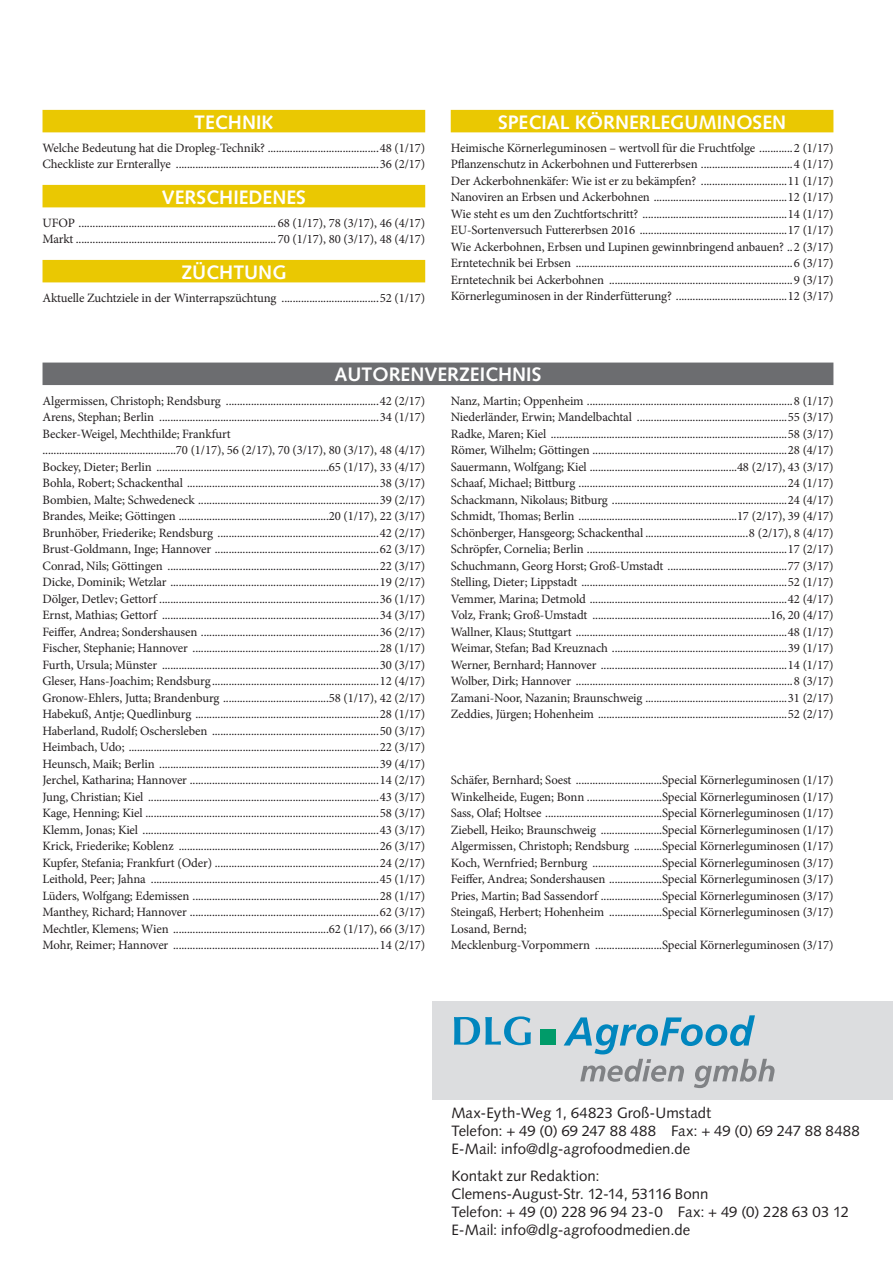
<style>
.page{position:relative;width:893px;height:1263px;background:#fff}
.page>*{position:absolute;margin:0;border:0;box-sizing:border-box;transform-origin:0 0}
.t1{font:700 19.5px "Syntax LT Std";color:#fff}
.t2{font:15px/18px "Syntax LT Std";color:#231f20}
.t3{font:12.75px/16.5px "Minion Pro";letter-spacing:-.01em;color:#231f20}
</style>
<div class="page">
<div style="left:43px;top:110px;width:382px;height:22px;background:#eac802"></div>
<div style="left:43px;top:185px;width:382px;height:22px;background:#eac802"></div>
<div style="left:43px;top:260px;width:382px;height:22px;background:#eac802"></div>
<div style="left:451px;top:110px;width:382px;height:22px;background:#eac802"></div>
<div style="left:433px;top:1001px;width:460px;height:98px;background:#dcdddf"></div>
<svg style="left:454px;top:1016px;width:77px;height:29px"></svg>
<div style="left:540px;top:1029px;width:16px;height:16px;background:#009b69"></div>
<svg style="left:564px;top:1015px;width:211px;height:73px"></svg>
<div style="left:43px;top:363px;width:790px;height:22px;background:#6c6d70"></div>
<h1 class="t1" style="left:194px;top:111px;width:81px">TECHNIK</h1>
<p class="t3" style="left:43px;top:140px;width:384px">Welche Bedeutung hat die Dropleg-Technik? ........................................48 (1/17)<br>Checkliste zur Ernterallye .........................................................................36 (2/17)</p>
<h1 class="t1" style="left:162px;top:186px;width:146px">VERSCHIEDENES</h1>
<p class="t3" style="left:43px;top:215px;width:384px">UFOP ....................................................................... 68 (1/17), 78 (3/17), 46 (4/17)<br>Markt ........................................................................ 70 (1/17), 80 (3/17), 48 (4/17)</p>
<h1 class="t1" style="left:181px;top:261px;width:107px">ZÜCHTUNG</h1>
<p class="t3" style="left:43px;top:290px;width:384px">Aktuelle Zuchtziele in der Winterrapszüchtung ...................................52 (1/17)</p>
<h1 class="t1" style="left:498px;top:111px;width:290px">SPECIAL KÖRNERLEGUMINOSEN</h1>
<p class="t3" style="left:451px;top:140px;width:384px;text-align:justify">Heimische Körnerleguminosen – wertvoll für die Fruchtfolge ............2 (1/17)<br>Pflanzenschutz in Ackerbohnen und Futtererbsen .................................4 (1/17)<br>Der Ackerbohnenkäfer: Wie ist er zu bekämpfen? ...............................11 (1/17)<br>Nanoviren an Erbsen und Ackerbohnen ................................................12 (1/17)<br>Wie steht es um den Zuchtfortschritt? ....................................................14 (1/17)<br>EU-Sortenversuch Futtererbsen 2016 .....................................................17 (1/17)<br>Wie Ackerbohnen, Erbsen und Lupinen gewinnbringend anbauen? ..2 (3/17)<br>Erntetechnik bei Erbsen ..............................................................................6 (3/17)<br>Erntetechnik bei Ackerbohnen ..................................................................9 (3/17)<br>Körnerleguminosen in der Rinderfütterung? ........................................12 (3/17)</p>
<h1 class="t1" style="left:334px;top:363px;width:208px">AUTORENVERZEICHNIS</h1>
<p class="t3" style="left:43px;top:392px;width:384px">Algermissen, Christoph; Rendsburg .......................................................42 (2/17)<br>Arens, Stephan; Berlin ...............................................................................34 (1/17)<br>Becker-Weigel, Mechthilde; Frankfurt<br>................................................70 (1/17), 56 (2/17), 70 (3/17), 80 (3/17), 48 (4/17)<br>Bockey, Dieter; Berlin ..............................................................65 (1/17), 33 (4/17)<br>Bohla, Robert; Schackenthal .....................................................................38 (3/17)<br>Bombien, Malte; Schwedeneck .................................................................39 (2/17)<br>Brandes, Meike; Göttingen ......................................................20 (1/17), 22 (3/17)<br>Brunhöber, Friederike; Rendsburg ..........................................................42 (2/17)<br>Brust-Goldmann, Inge; Hannover ...........................................................62 (3/17)<br>Conrad, Nils; Göttingen ............................................................................22 (3/17)<br>Dicke, Dominik; Wetzlar ...........................................................................19 (2/17)<br>Dölger, Detlev; Gettorf ...............................................................................36 (1/17)<br>Ernst, Mathias; Gettorf ..............................................................................34 (3/17)<br>Feiffer, Andrea; Sondershausen ................................................................36 (2/17)<br>Fischer, Stephanie; Hannover ...................................................................28 (1/17)<br>Furth, Ursula; Münster ..............................................................................30 (3/17)<br>Gleser, Hans-Joachim; Rendsburg............................................................12 (4/17)<br>Gronow-Ehlers, Jutta; Brandenburg ......................................58 (1/17), 42 (2/17)<br>Habekuß, Antje; Quedlinburg ..................................................................28 (1/17)<br>Haberland, Rudolf; Oschersleben ............................................................50 (3/17)<br>Heimbach, Udo; ..........................................................................................22 (3/17)<br>Heunsch, Maik; Berlin ...............................................................................39 (4/17)<br>Jerchel, Katharina; Hannover ....................................................................14 (2/17)<br>Jung, Christian; Kiel ...................................................................................43 (3/17)<br>Kage, Henning; Kiel ....................................................................................58 (3/17)<br>Klemm, Jonas; Kiel .....................................................................................43 (3/17)<br>Krick, Friederike; Koblenz ........................................................................26 (3/17)<br>Kupfer, Stefania; Frankfurt (Oder) ...........................................................24 (2/17)<br>Leithold, Peer; Jahna ..................................................................................45 (1/17)<br>Lüders, Wolfgang; Edemissen ...................................................................28 (1/17)<br>Manthey, Richard; Hannover ....................................................................62 (3/17)<br>Mechtler, Klemens; Wien ........................................................62 (1/17), 66 (3/17)<br>Mohr, Reimer; Hannover ..........................................................................14 (2/17)</p>
<p class="t3" style="left:451px;top:392px;width:384px;text-align:justify">Nanz, Martin; Oppenheim ..........................................................................8 (1/17)<br>Niederländer, Erwin; Mandelbachtal ......................................................55 (3/17)<br>Radke, Maren; Kiel .....................................................................................58 (3/17)<br>Römer, Wilhelm; Göttingen ......................................................................28 (4/17)<br>Sauermann, Wolfgang; Kiel .....................................................48 (2/17), 43 (3/17)<br>Schaaf, Michael; Bittburg ...........................................................................24 (1/17)<br>Schackmann, Nikolaus; Bitburg ...............................................................24 (4/17)<br>Schmidt, Thomas; Berlin .........................................................17 (2/17), 39 (4/17)<br>Schönberger, Hansgeorg; Schackenthal .....................................8 (2/17), 8 (4/17)<br>Schröpfer, Cornelia; Berlin ........................................................................17 (2/17)<br>Schuchmann, Georg Horst; Groß-Umstadt ...........................................77 (3/17)<br>Stelling, Dieter; Lippstadt ..........................................................................52 (1/17)<br>Vemmer, Marina; Detmold .......................................................................42 (4/17)<br>Volz, Frank; Groß-Umstadt ................................................................16, 20 (4/17)<br>Wallner, Klaus; Stuttgart ............................................................................48 (1/17)<br>Weimar, Stefan; Bad Kreuznach ...............................................................39 (1/17)<br>Werner, Bernhard; Hannover ...................................................................14 (1/17)<br>Wolber, Dirk; Hannover ..............................................................................8 (3/17)<br>Zamani-Noor, Nazanin; Braunschweig ...................................................31 (2/17)<br>Zeddies, Jürgen; Hohenheim ....................................................................52 (2/17)</p>
<p class="t3" style="left:451px;top:772px;width:384px">Schäfer, Bernhard; Soest ...............................Special Körnerleguminosen (1/17)<br>Winkelheide, Eugen; Bonn ...........................Special Körnerleguminosen (1/17)<br>Sass, Olaf; Holtsee ..........................................Special Körnerleguminosen (1/17)<br>Ziebell, Heiko; Braunschweig ......................Special Körnerleguminosen (1/17)<br>Algermissen, Christoph; Rendsburg ..........Special Körnerleguminosen (1/17)<br>Koch, Wernfried; Bernburg .........................Special Körnerleguminosen (3/17)<br>Feiffer, Andrea; Sondershausen ...................Special Körnerleguminosen (3/17)<br>Pries, Martin; Bad Sassendorf ......................Special Körnerleguminosen (3/17)<br>Steingaß, Herbert; Hohenheim ...................Special Körnerleguminosen (3/17)<br>Losand, Bernd;<br>Mecklenburg-Vorpommern ........................Special Körnerleguminosen (3/17)</p>
<p class="t2" style="left:451px;top:1104px;width:410px">Max-Eyth-Weg 1, 64823 Groß-Umstadt<br>Telefon: + 49 (0) 69 247 88 488 Fax: + 49 (0) 69 247 88 8488<br>E-Mail: info@dlg-agrofoodmedien.de</p>
<p class="t2" style="left:451px;top:1166px;width:399px">Kontakt zur Redaktion:<br>Clemens-August-Str. 12-14, 53116 Bonn<br>Telefon: + 49 (0) 228 96 94 23-0 Fax: + 49 (0) 228 63 03 12<br>E-Mail: info@dlg-agrofoodmedien.de</p>
</div>
